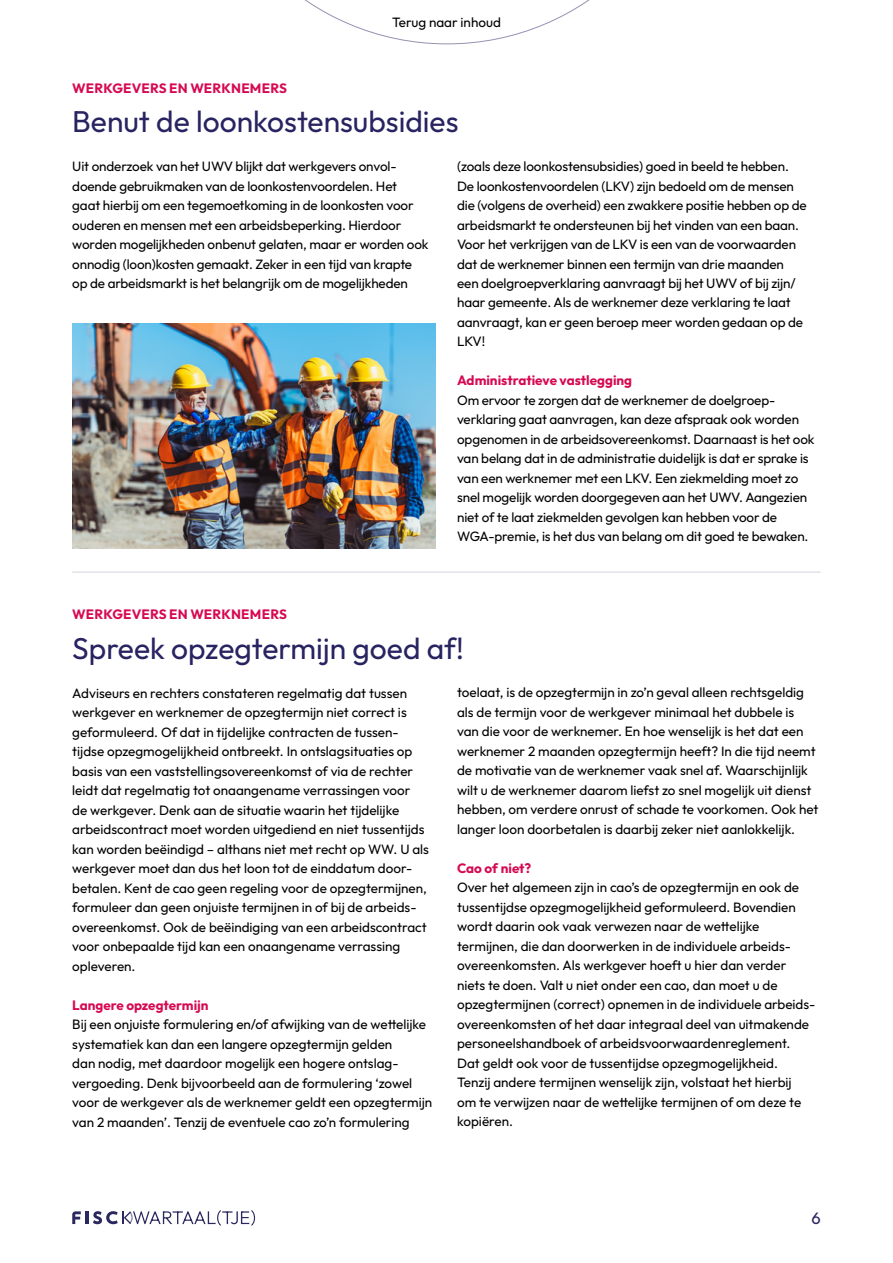
<style>
.page{position:relative;width:893px;height:1263px;background:#fff}
.page>*{position:absolute;margin:0;border:0;box-sizing:border-box;transform-origin:0 0}
.t1{font:30px "Outfit";color:#282361}
.t2{font:16.5px "Outfit";color:#282361}
.t3{font:13.5px/19.5px "Outfit";letter-spacing:-.01em;color:#000}
.t4{font:700 13.5px "Outfit";color:#d60a52}
</style>
<div class="page">
<svg style="left:304px;top:0;width:286px;height:44px"></svg>
<svg style="left:72px;top:1210px;width:183px;height:16px"></svg>
<img style="left:72px;top:323px;width:364px;height:225px">
<hr style="left:72px;top:572px;width:749px;height:1px;background:#d4d3df">
<p class="t3" style="left:392px;top:12px;width:110px">Terug naar inhoud</p>
<p class="t4" style="left:72px;top:79px;width:216px">WERKGEVERS EN WERKNEMERS</p>
<h1 class="t1" style="left:72px;top:102px;width:388px">Benut de loonkostensubsidies</h1>
<p class="t3" style="left:72px;top:157px;width:358px">Uit onderzoek van het UWV blijkt dat werkgevers onvol&shy;doende gebruikmaken van de loonkostenvoordelen. Het gaat hierbij om een tegemoetkoming in de loonkosten voor ouderen en mensen met een arbeidsbeperking. Hierdoor worden mogelijkheden onbenut gelaten, maar er worden ook onnodig (loon)kosten gemaakt. Zeker in een tijd van krapte op de arbeidsmarkt is het belangrijk om de mogelijkheden</p>
<p class="t3" style="left:457px;top:157px;width:351px">(zoals deze loonkostensubsidies) goed in beeld te hebben.<br>De loonkostenvoordelen (LKV) zijn bedoeld om de mensen die (volgens de overheid) een zwakkere positie hebben op de arbeidsmarkt te ondersteunen bij het vinden van een baan.<br>Voor het verkrijgen van de LKV is een van de voorwaarden dat de werknemer binnen een termijn van drie maanden een doelgroepverklaring aanvraagt bij het UWV of bij zijn/ haar gemeente. Als de werknemer deze verklaring te laat aanvraagt, kan er geen beroep meer worden gedaan op de LKV!</p>
<p class="t4" style="left:457px;top:372px;width:176px">Administratieve vastlegging</p>
<p class="t3" style="left:457px;top:391px;width:359px">Om ervoor te zorgen dat de werknemer de doelgroep&shy;verklaring gaat aanvragen, kan deze afspraak ook worden opgenomen in de arbeidsovereenkomst. Daarnaast is het ook van belang dat in de administratie duidelijk is dat er sprake is van een werknemer met een LKV. Een ziekmelding moet zo snel mogelijk worden doorgegeven aan het UWV. Aangezien niet of te laat ziekmelden gevolgen kan hebben voor de WGA-premie, is het dus van belang om dit goed te bewaken.</p>
<p class="t4" style="left:72px;top:606px;width:216px">WERKGEVERS EN WERKNEMERS</p>
<h1 class="t1" style="left:72px;top:629px;width:393px">Spreek opzegtermijn goed af!</h1>
<p class="t3" style="left:72px;top:683px;width:358px">Adviseurs en rechters constateren regelmatig dat tussen werkgever en werknemer de opzegtermijn niet correct is geformuleerd. Of dat in tijdelijke contracten de tussen&shy;tijdse opzegmogelijkheid ontbreekt. In ontslagsituaties op basis van een vaststellingsovereenkomst of via de rechter leidt dat regelmatig tot onaangename verrassingen voor<br>de werkgever. Denk aan de situatie waarin het tijdelijke arbeidscontract moet worden uitgediend en niet tussentijds kan worden beëindigd – althans niet met recht op WW. U als werkgever moet dan dus het loon tot de einddatum door&shy;betalen. Kent de cao geen regeling voor de opzegtermijnen, formuleer dan geen onjuiste termijnen in of bij de arbeids&shy;overeenkomst. Ook de beëindiging van een arbeidscontract voor onbepaalde tijd kan een onaangename verrassing opleveren.</p>
<p class="t4" style="left:72px;top:996px;width:138px">Langere opzegtermijn</p>
<p class="t3" style="left:72px;top:1015px;width:361px">Bij een onjuiste formulering en/of afwijking van de wettelijke systematiek kan dan een langere opzegtermijn gelden<br>dan nodig, met daardoor mogelijk een hogere ontslag&shy;vergoeding. Denk bijvoorbeeld aan de formulering ‘zowel voor de werkgever als de werknemer geldt een opzegtermijn van 2 maanden’. Tenzij de eventuele cao zo’n formulering</p>
<p class="t3" style="left:457px;top:683px;width:363px">toelaat, is de opzegtermijn in zo’n geval alleen rechtsgeldig als de termijn voor de werkgever minimaal het dubbele is van die voor de werknemer. En hoe wenselijk is het dat een werknemer 2 maanden opzegtermijn heeft? In die tijd neemt de motivatie van de werknemer vaak snel af. Waarschijnlijk wilt u de werknemer daarom liefst zo snel mogelijk uit dienst hebben, om verdere onrust of schade te voorkomen. Ook het langer loon doorbetalen is daarbij zeker niet aanlokkelijk.</p>
<p class="t4" style="left:457px;top:859px;width:76px">Cao of niet?</p>
<p class="t3" style="left:457px;top:878px;width:360px">Over het algemeen zijn in cao’s de opzegtermijn en ook de tussentijdse opzegmogelijkheid geformuleerd. Bovendien wordt daarin ook vaak verwezen naar de wettelijke termijnen, die dan doorwerken in de individuele arbeids&shy;overeenkomsten. Als werkgever hoeft u hier dan verder niets te doen. Valt u niet onder een cao, dan moet u de opzegtermijnen (correct) opnemen in de individuele arbeids&shy;overeenkomsten of het daar integraal deel van uitmakende personeelshandboek of arbeidsvoorwaardenreglement.<br>Dat geldt ook voor de tussentijdse opzegmogelijkheid.<br>Tenzij andere termijnen wenselijk zijn, volstaat het hierbij<br>om te verwijzen naar de wettelijke termijnen of om deze te kopiëren.</p>
<p class="t2" style="left:811px;top:1208px;width:11px">6</p>
</div>
